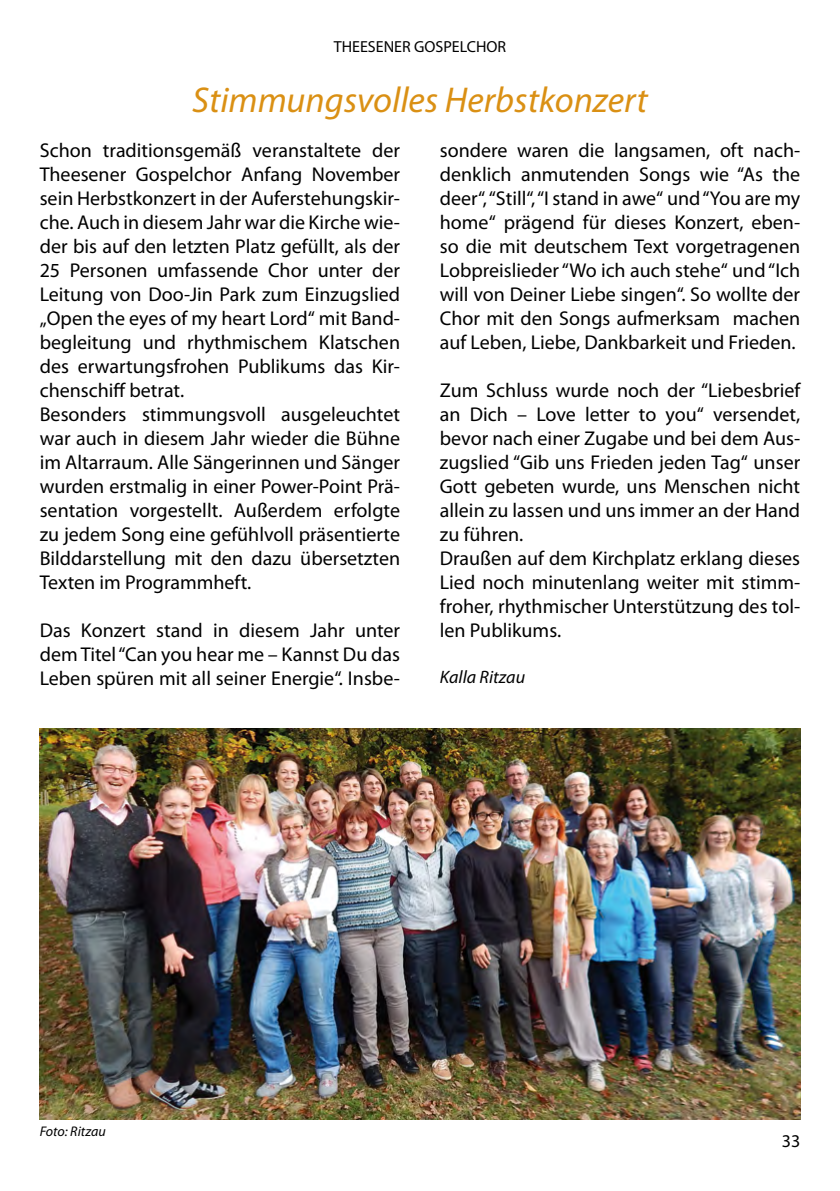
<style>
.page{position:relative;width:840px;height:1191px;background:#fff}
.page>*{position:absolute;margin:0;border:0;box-sizing:border-box;transform-origin:0 0}
.t1{font:italic 36px "Myriad Pro";color:#da9014}
.t2{font:20px/24px "Myriad Pro";color:#000}
.t3{font:italic 18px "Myriad Pro";color:#000}
.t4{font:18px "Myriad Pro";color:#000}
.t5{font:16px "Myriad Pro";color:#000}
.t6{font:italic 14px "Myriad Pro";color:#000}
</style>
<div class="page">
<img style="left:40px;top:729px;width:759px;height:390px">
<p class="t5" style="left:333px;top:36px;width:174px">THEESENER GOSPELCHOR</p>
<h1 class="t1" style="left:192px;top:78px;width:456px">Stimmungsvolles Herbstkonzert</h1>
<p class="t2" style="left:40px;top:138px;width:362px">Schon traditionsgemäß veranstaltete der Theesener Gospelchor Anfang November sein Herbstkonzert in der Auferstehungskir&shy;che. Auch in diesem Jahr war die Kirche wie&shy;der bis auf den letzten Platz gefüllt, als der 25 Personen umfassende Chor unter der Leitung von Doo-Jin Park zum Einzugslied „Open the eyes of my heart Lord“ mit Band&shy;begleitung und rhythmischem Klatschen des erwartungsfrohen Publikums das Kir&shy;chenschiff betrat.<br>Besonders stimmungsvoll ausgeleuchtet war auch in diesem Jahr wieder die Bühne im Altarraum. Alle Sängerinnen und Sänger wurden erstmalig in einer Power-Point Prä&shy;sentation vorgestellt. Außerdem erfolgte zu jedem Song eine gefühlvoll präsentierte Bilddarstellung mit den dazu übersetzten Texten im Programmheft.</p>
<p class="t2" style="left:40px;top:618px;width:362px;text-align:justify">Das Konzert stand in diesem Jahr unter dem Titel “Can you hear me – Kannst Du das Leben spüren mit all seiner Energie“. Insbe-</p>
<p class="t2" style="left:439px;top:138px;width:362px;text-align:justify">sondere waren die langsamen, oft nach&shy;denklich anmutenden Songs wie “As the deer“, “Still“, “I stand in awe“ und “You are my home“ prägend für dieses Konzert, eben&shy;so die mit deutschem Text vorgetragenen Lobpreislieder “Wo ich auch stehe“ und “Ich will von Deiner Liebe singen“. So wollte der Chor mit den Songs aufmerksam machen auf Leben, Liebe, Dankbarkeit und Frieden.</p>
<p class="t2" style="left:439px;top:378px;width:362px">Zum Schluss wurde noch der “Liebesbrief an Dich – Love letter to you“ versendet, bevor nach einer Zugabe und bei dem Aus&shy;zugslied “Gib uns Frieden jeden Tag“ unser Gott gebeten wurde, uns Menschen nicht allein zu lassen und uns immer an der Hand zu führen.<br>Draußen auf dem Kirchplatz erklang dieses Lied noch minutenlang weiter mit stimm&shy;froher, rhythmischer Unterstützung des tol&shy;len Publikums.</p>
<p class="t3" style="left:439px;top:665px;width:87px">Kalla Ritzau</p>
<p class="t6" style="left:40px;top:1122px;width:68px">Foto: Ritzau</p>
<p class="t4" style="left:781px;top:1130px;width:20px">33</p>
</div>
